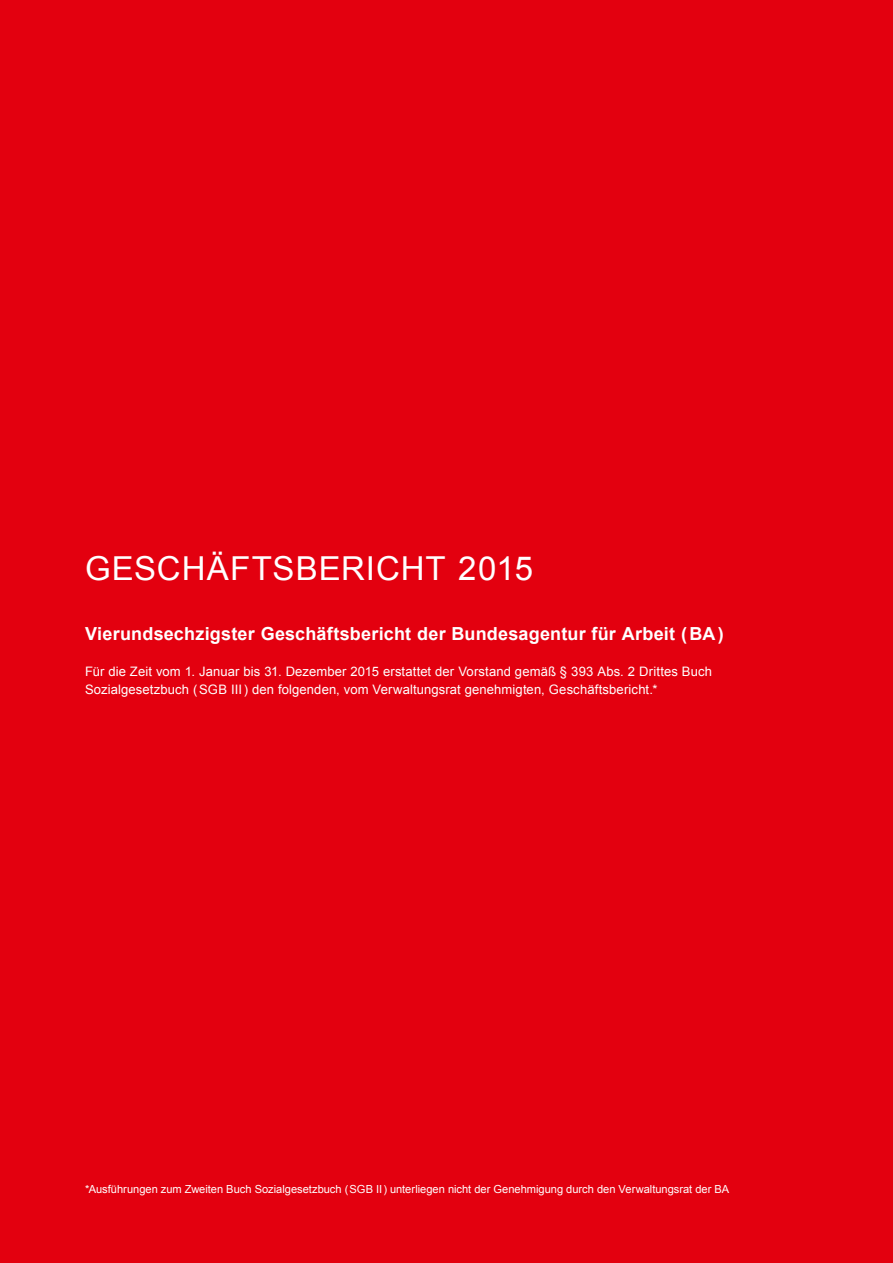
<style>
.page{position:relative;width:893px;height:1263px;background:#e3000f}
.page>*{position:absolute;margin:0;border:0;box-sizing:border-box;transform-origin:0 0}
.t1{font:33px "Arial";letter-spacing:.03em;color:#fff}
.Fließtext{font:700 18px "Arial";letter-spacing:.01em;color:#fff}
.Fließtext-2{font:13.05px/18px "Arial";letter-spacing:.01em;color:#fff}
.Grafik_Quellenangabe{font:11.1px "Arial";color:#fff}
</style>
<div class="page">
<h1 class="t1" style="left:85px;top:546px;width:450px">GESCHÄFTSBERICHT 2015</h1>
<p class="Fließtext" style="left:85px;top:622px;width:640px">Vierundsechzigster Geschäftsbericht der Bundesagentur für Arbeit (BA)</p>
<p class="Fließtext-2" style="left:85px;top:663px;width:629px">Für die Zeit vom 1. Januar bis 31. Dezember 2015 erstattet der Vorstand gemäß § 393 Abs. 2 Drittes Buch<br>Sozialgesetzbuch (SGB III) den folgenden, vom Verwaltungsrat genehmigten, Geschäftsbericht.*</p>
<p class="Grafik_Quellenangabe" style="left:85px;top:1182px;width:646px">*Ausführungen zum Zweiten Buch Sozialgesetzbuch (SGB II) unterliegen nicht der Genehmigung durch den Verwaltungsrat der BA</p>
</div>
